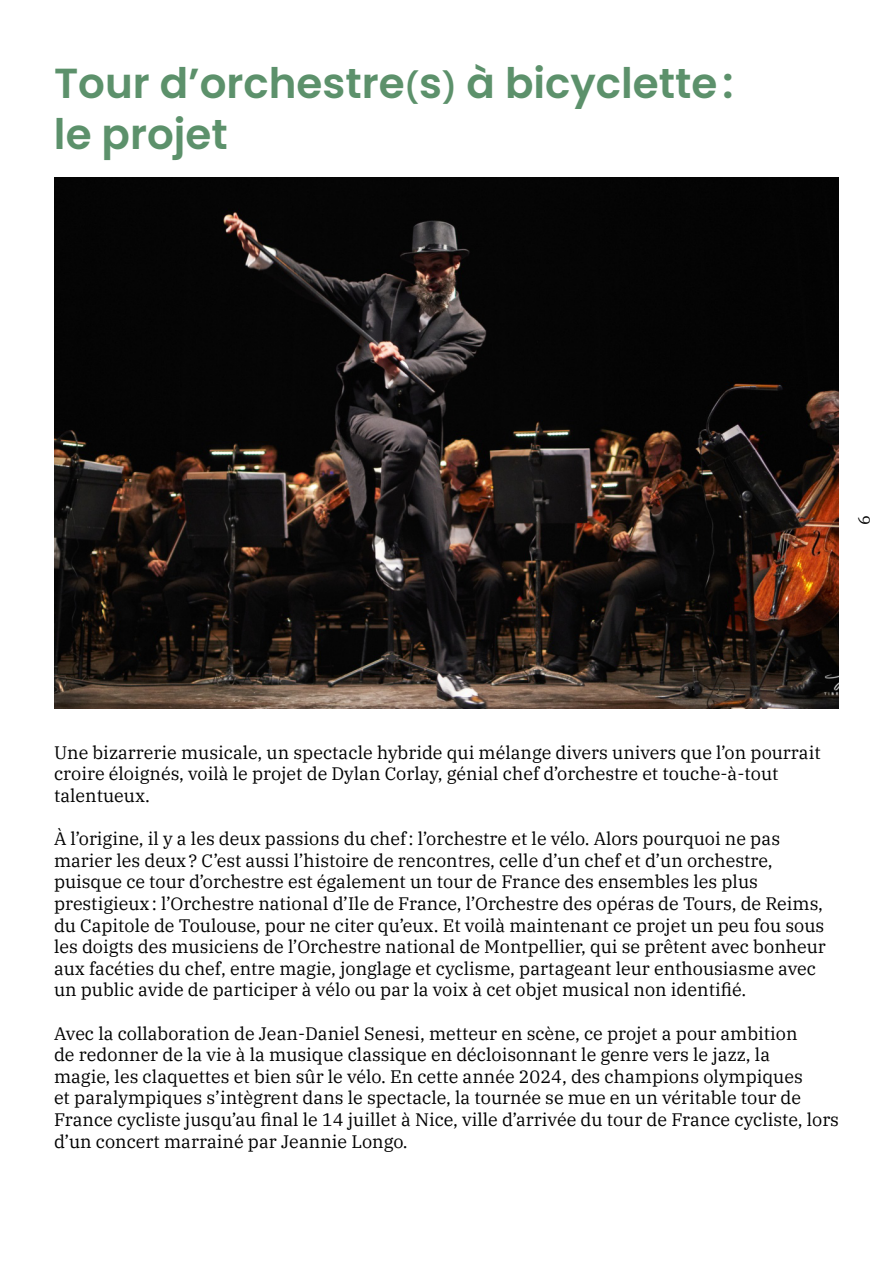
<style>
.page{position:relative;width:893px;height:1263px;background:#fff}
.page>*{position:absolute;margin:0;border:0;box-sizing:border-box;transform-origin:0 0}
.t1{font:600 42px/50.4px "Poppins";color:#5c916b}
.t2{font:18px/21.6px "IBM Plex Serif";color:#000}
.t3{font:16.5px "IBM Plex Serif";color:#000}
.s1{font-size:30px}
</style>
<div class="page">
<img style="left:54px;top:178px;width:785px;height:531px">
<h1 class="t1" style="left:54px;top:58px;width:681px">Tour d’orchestre<span class="s1">(</span>s<span class="s1">)</span> à bicyclette: le projet</h1>
<p class="t3" style="left:851px;top:525px;width:11px;rotate:-90deg">6</p>
<p class="t2" style="left:54px;top:740px;width:768px">Une bizarrerie musicale, un spectacle hybride qui mélange divers univers que l’on pourrait croire éloignés, voilà le projet de Dylan Corlay, génial chef d’orchestre et touche-à-tout talentueux.</p>
<p class="t2" style="left:54px;top:826px;width:773px">À l’origine, il y a les deux passions du chef: l’orchestre et le vélo. Alors pourquoi ne pas marier les deux? C’est aussi l’histoire de rencontres, celle d’un chef et d’un orchestre, puisque ce tour d’orchestre est également un tour de France des ensembles les plus prestigieux: l’Orchestre national d’Ile de France, l’Orchestre des opéras de Tours, de Reims, du Capitole de Toulouse, pour ne citer qu’eux. Et voilà maintenant ce projet un peu fou sous les doigts des musiciens de l’Orchestre national de Montpellier, qui se prêtent avec bonheur aux facéties du chef, entre magie, jonglage et cyclisme, partageant leur enthousiasme avec un public avide de participer à vélo ou par la voix à cet objet musical non identifié.</p>
<p class="t2" style="left:54px;top:1021px;width:787px">Avec la collaboration de Jean-Daniel Senesi, metteur en scène, ce projet a pour ambition<br>de redonner de la vie à la musique classique en décloisonnant le genre vers le jazz, la<br>magie, les claquettes et bien sûr le vélo. En cette année 2024, des champions olympiques<br>et paralympiques s’intègrent dans le spectacle, la tournée se mue en un véritable tour de France cycliste jusqu’au final le 14 juillet à Nice, ville d’arrivée du tour de France cycliste, lors d’un concert marrainé par Jeannie Longo.</p>
</div>
